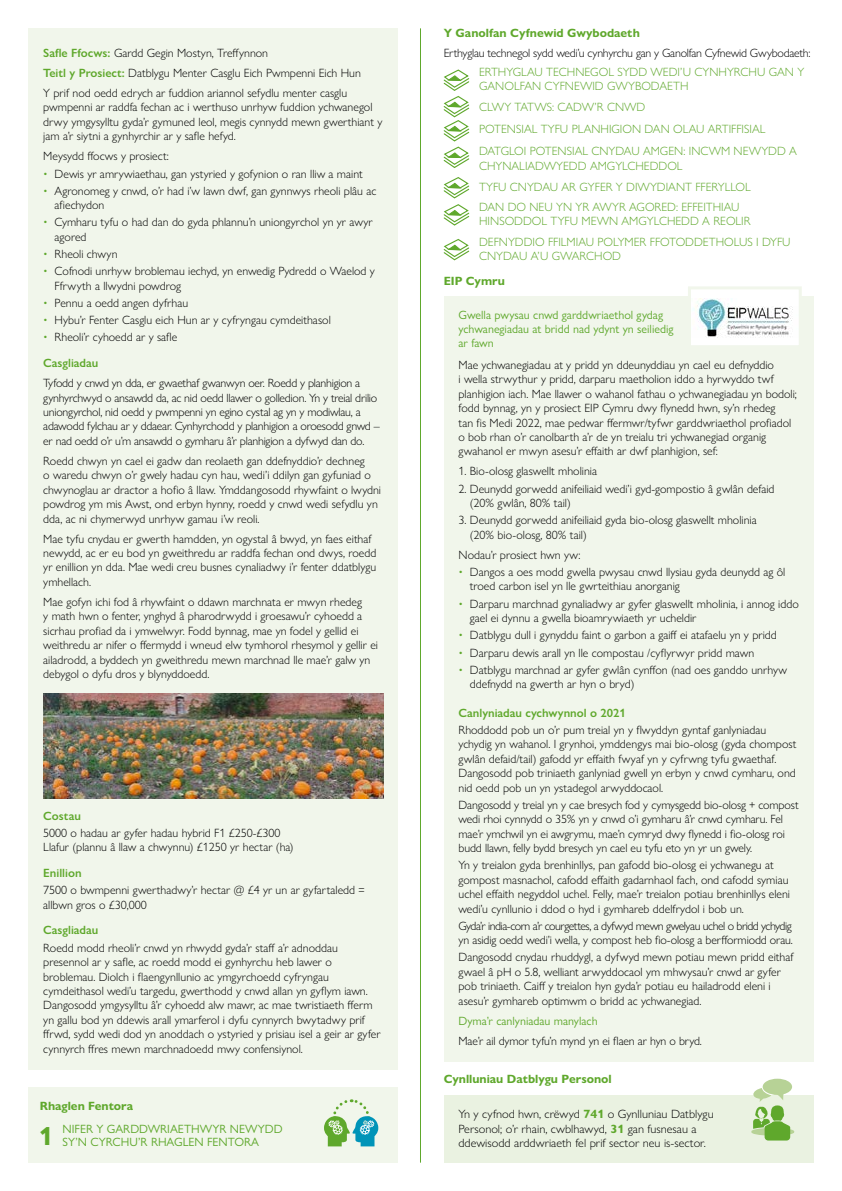
<style>
.page{position:relative;width:842px;height:1191px;background:#fff}
.page>*{position:absolute;margin:0;border:0;box-sizing:border-box;transform-origin:0 0}
.t1{font:300 12px/14.4px "Gill Sans Nova";color:#000}
.t2{font:300 12px/14.4px "Gill Sans Nova";letter-spacing:-.02em;color:#000}
.t3{font:300 12px/14.4px "Gill Sans Nova";color:#5fa82c}
.t4{font:12px/14.4px "Gill Sans Nova";color:#5fa82c}
.t5{font:300 12px/14.4px "Gill Sans Nova";letter-spacing:-.025em;color:#000}
.t6{font:700 12px "Gill Sans Nova";color:#5fa82c}
.t7{font:600 12px "Gill Sans Nova";color:#5fa82c}
.s1{font-weight:600;color:#5fa82c}
.s2{color:#5fa82c}
.s3{font-weight:700;font-size:26px}
.s4{font-weight:700;color:#5fa82c}
</style>
<div class="page">
<hr style="left:420px;top:28px;width:1px;height:1134px;background:#5fa82c">
<div style="left:444px;top:296px;width:370px;height:765px;background:#f1f6eb"></div>
<svg style="left:688px;top:286px;width:114px;height:59px"></svg>
<div style="left:28px;top:28px;width:370px;height:1042px;background:#f1f6eb"></div>
<img style="left:43px;top:693px;width:340px;height:106px">
<svg style="left:443px;top:69px;width:27px;height:99px"></svg>
<svg style="left:443px;top:177px;width:27px;height:49px"></svg>
<svg style="left:443px;top:239px;width:27px;height:22px"></svg>
<div style="left:28px;top:1087px;width:370px;height:75px;background:#f1f6eb"></div>
<svg style="left:324px;top:1099px;width:54px;height:47px"></svg>
<div style="left:444px;top:1094px;width:370px;height:68px;background:#eaf2e1"></div>
<svg style="left:750px;top:1078px;width:45px;height:63px"></svg>
<p class="t1" style="left:43px;top:43px;width:319px;line-height:20.1px"><span class="s1">Safle Ffocws:</span> Gardd Gegin Mostyn, Treffynnon<br><span class="s1">Teitl y Prosiect:</span> Datblygu Menter Casglu Eich Pwmpenni Eich Hun<br>Y prif nod oedd edrych ar fuddion ariannol sefydlu menter casglu</p>
<p class="t1" style="left:43px;top:100px;width:341px">pwmpenni ar raddfa fechan ac i werthuso unrhyw fuddion ychwanegol drwy ymgysylltu gyda’r gymuned leol, megis cynnydd mewn gwerthiant y jam a’r siytni a gynhyrchir ar y safle hefyd.</p>
<p class="t1" style="left:43px;top:149px;width:127px">Meysydd ffocws y prosiect:</p>
<p class="t1" style="left:43px;top:166px;width:321px"><span class="s2">•</span> Dewis yr amrywiaethau, gan ystyried y gofynion o ran lliw a maint</p>
<p class="t1" style="left:55px;top:183px;width:323px;text-indent:-11px"><span class="s2">•</span> Agronomeg y cnwd, o’r had i’w lawn dwf, gan gynnwys rheoli plâu ac afiechydon</p>
<p class="t1" style="left:55px;top:215px;width:320px;text-indent:-11px"><span class="s2">•</span> Cymharu tyfu o had dan do gyda phlannu’n uniongyrchol yn yr awyr agored</p>
<p class="t1" style="left:43px;top:247px;width:76px"><span class="s2">•</span> Rheoli chwyn</p>
<p class="t1" style="left:55px;top:264px;width:322px;text-indent:-11px"><span class="s2">•</span> Cofnodi unrhyw broblemau iechyd, yn enwedig Pydredd o Waelod y<br>Ffrwyth a llwydni powdrog</p>
<p class="t1" style="left:43px;top:295px;width:146px"><span class="s2">•</span> Pennu a oedd angen dyfrhau</p>
<p class="t1" style="left:43px;top:313px;width:289px"><span class="s2">•</span> Hybu’r Fenter Casglu eich Hun ar y cyfryngau cymdeithasol</p>
<p class="t1" style="left:43px;top:324px;width:136px;line-height:25.7px"><span class="s2">•</span> Rheoli’r cyhoedd ar y safle<br><span class="s1">Casgliadau</span></p>
<p class="t2" style="left:43px;top:376px;width:338px">Tyfodd y cnwd yn dda, er gwaethaf gwanwyn oer. Roedd y planhigion a gynhyrchwyd o ansawdd da, ac nid oedd llawer o golledion. Yn y treial drilio uniongyrchol, nid oedd y pwmpenni yn egino cystal ag yn y modiwlau, a adawodd fylchau ar y ddaear. Cynhyrchodd y planhigion a oroesodd gnwd – er nad oedd o’r u’m ansawdd o gymharu â’r planhigion a dyfwyd dan do.</p>
<p class="t1" style="left:43px;top:453px;width:339px">Roedd chwyn yn cael ei gadw dan reolaeth gan ddefnyddio’r dechneg<br>o waredu chwyn o’r gwely hadau cyn hau, wedi’i ddilyn gan gyfuniad o chwynoglau ar dractor a hofio â llaw. Ymddangosodd rhywfaint o lwydni powdrog ym mis Awst, ond erbyn hynny, roedd y cnwd wedi sefydlu yn dda, ac ni chymerwyd unrhyw gamau i’w reoli.</p>
<p class="t1" style="left:43px;top:531px;width:334px">Mae tyfu cnydau er gwerth hamdden, yn ogystal â bwyd, yn faes eithaf newydd, ac er eu bod yn gweithredu ar raddfa fechan ond dwys, roedd yr enillion yn dda. Mae wedi creu busnes cynaliadwy i’r fenter ddatblygu ymhellach.</p>
<p class="t1" style="left:43px;top:594px;width:336px">Mae gofyn ichi fod â rhywfaint o ddawn marchnata er mwyn rhedeg<br>y math hwn o fenter, ynghyd â pharodrwydd i groesawu’r cyhoedd a sicrhau profiad da i ymwelwyr. Fodd bynnag, mae yn fodel y gellid ei weithredu ar nifer o ffermydd i wneud elw tymhorol rhesymol y gellir ei ailadrodd, a byddech yn gweithredu mewn marchnad lle mae’r galw yn debygol o dyfu dros y blynyddoedd.</p>
<p class="t7" style="left:43px;top:808px;width:39px">Costau</p>
<p class="t1" style="left:43px;top:825px;width:252px">5000 o hadau ar gyfer hadau hybrid F1 £250-£300<br>Llafur (plannu â llaw a chwynnu) £1250 yr hectar (ha)</p>
<p class="t7" style="left:43px;top:865px;width:40px">Enillion</p>
<p class="t1" style="left:43px;top:883px;width:323px">7500 o bwmpenni gwerthadwy’r hectar @ £4 yr un ar gyfartaledd = allbwn gros o £30,000</p>
<p class="t7" style="left:43px;top:923px;width:57px">Casgliadau</p>
<p class="t1" style="left:43px;top:940px;width:339px">Roedd modd rheoli’r cnwd yn rhwydd gyda’r staff a’r adnoddau presennol ar y safle, ac roedd modd ei gynhyrchu heb lawer o broblemau. Diolch i flaengynllunio ac ymgyrchoedd cyfryngau cymdeithasol wedi’u targedu, gwerthodd y cnwd allan yn gyflym iawn.<br>Dangosodd ymgysylltu â’r cyhoedd alw mawr, ac mae twristiaeth fferm yn gallu bod yn ddewis arall ymarferol i dyfu cynnyrch bwytadwy prif ffrwd, sydd wedi dod yn anoddach o ystyried y prisiau isel a geir ar gyfer cynnyrch ffres mewn marchnadoedd mwy confensiynol.</p>
<p class="t6" style="left:40px;top:1098px;width:95px">Rhaglen Fentora</p>
<p class="t4" style="left:39px;top:1122px;width:245px;line-height:13px;text-indent:24px">NIFER Y GARDDWRIAETHWYR NEWYDD<br><span class="s3">1</span> SY’N CYRCHU’R RHAGLEN FENTORA</p>
<p class="t6" style="left:444px;top:26px;width:198px">Y Ganolfan Cyfnewid Gwybodaeth</p>
<p class="t3" style="left:479px;top:65px;width:327px">ERTHYGLAU TECHNEGOL SYDD WEDI’U CYNHYRCHU GAN Y<br>GANOLFAN CYFNEWID GWYBODAETH</p>
<p class="t3" style="left:479px;top:96px;width:319px;line-height:22.2px">CLWY TATWS: CADW’R CNWD<br>POTENSIAL TYFU PLANHIGION DAN OLAU ARTIFFISIAL<br>DATGLOI POTENSIAL CNYDAU AMGEN: INCWM NEWYDD A</p>
<p class="t3" style="left:479px;top:155px;width:273px;line-height:21.5px">CHYNALIADWYEDD AMGYLCHEDDOL<br>TYFU CNYDAU AR GYFER Y DIWYDIANT FFERYLLOL</p>
<p class="t3" style="left:479px;top:199px;width:273px">DAN DO NEU YN YR AWYR AGORED: EFFEITHIAU<br>HINSODDOL TYFU MEWN AMGYLCHEDD A REOLIR</p>
<p class="t3" style="left:479px;top:234px;width:313px">DEFNYDDIO FFILMIAU POLYMER FFOTODDETHOLUS I DYFU<br>CNYDAU A’U GWARCHOD</p>
<p class="t2" style="left:444px;top:46px;width:368px">Erthyglau technegol sydd wedi’u cynhyrchu gan y Ganolfan Cyfnewid Gwybodaeth:</p>
<p class="t6" style="left:444px;top:274px;width:63px">EIP Cymru</p>
<p class="t4" style="left:459px;top:307px;width:216px">Gwella pwysau cnwd garddwriaethol gydag ychwanegiadau at bridd nad ydynt yn seiliedig ar fawn</p>
<p class="t1" style="left:459px;top:357px;width:340px">Mae ychwanegiadau at y pridd yn ddeunyddiau yn cael eu defnyddio<br>i wella strwythur y pridd, darparu maetholion iddo a hyrwyddo twf planhigion iach. Mae llawer o wahanol fathau o ychwanegiadau yn bodoli; fodd bynnag, yn y prosiect EIP Cymru dwy flynedd hwn, sy’n rhedeg<br>tan fis Medi 2022, mae pedwar ffermwr/tyfwr garddwriaethol profiadol o bob rhan o’r canolbarth a’r de yn treialu tri ychwanegiad organig gwahanol er mwyn asesu’r effaith ar dwf planhigion, sef:</p>
<p class="t1" style="left:459px;top:464px;width:140px">1. Bio-olosg glaswellt mholinia</p>
<p class="t1" style="left:470px;top:481px;width:306px;text-indent:-11px">2. Deunydd gorwedd anifeiliaid wedi’i gyd-gompostio â gwlân defaid (20% gwlân, 80% tail)</p>
<p class="t1" style="left:470px;top:513px;width:288px;text-indent:-11px">3. Deunydd gorwedd anifeiliaid gyda bio-olosg glaswellt mholinia (20% bio-olosg, 80% tail)</p>
<p class="t1" style="left:459px;top:547px;width:123px">Nodau’r prosiect hwn yw:</p>
<p class="t1" style="left:470px;top:564px;width:317px;text-indent:-11px"><span class="s2">•</span> Dangos a oes modd gwella pwysau cnwd llysiau gyda deunydd ag ôl troed carbon isel yn lle gwrteithiau anorganig</p>
<p class="t1" style="left:470px;top:596px;width:330px;text-indent:-11px"><span class="s2">•</span> Darparu marchnad gynaliadwy ar gyfer glaswellt mholinia, i annog iddo gael ei dynnu a gwella bioamrywiaeth yr ucheldir</p>
<p class="t1" style="left:459px;top:628px;width:320px"><span class="s2">•</span> Datblygu dull i gynyddu faint o garbon a gaiff ei atafaelu yn y pridd</p>
<p class="t1" style="left:459px;top:645px;width:297px"><span class="s2">•</span> Darparu dewis arall yn lle compostau /cyflyrwyr pridd mawn</p>
<p class="t1" style="left:470px;top:662px;width:319px;text-indent:-11px"><span class="s2">•</span> Datblygu marchnad ar gyfer gwlân cynffon (nad oes ganddo unrhyw ddefnydd na gwerth ar hyn o bryd)</p>
<p class="t7" style="left:459px;top:705px;width:169px">Canlyniadau cychwynnol o 2021</p>
<p class="t1" style="left:459px;top:722px;width:339px">Rhoddodd pob un o’r pum treial yn y flwyddyn gyntaf ganlyniadau ychydig yn wahanol. I grynhoi, ymddengys mai bio-olosg (gyda chompost gwlân defaid/tail) gafodd yr effaith fwyaf yn y cyfrwng tyfu gwaethaf.<br>Dangosodd pob triniaeth ganlyniad gwell yn erbyn y cnwd cymharu, ond nid oedd pob un yn ystadegol arwyddocaol.</p>
<p class="t1" style="left:459px;top:797px;width:342px">Dangosodd y treial yn y cae bresych fod y cymysgedd bio-olosg + compost wedi rhoi cynnydd o 35% yn y cnwd o’i gymharu â’r cnwd cymharu. Fel mae’r ymchwil yn ei awgrymu, mae’n cymryd dwy flynedd i fio-olosg roi budd llawn, felly bydd bresych yn cael eu tyfu eto yn yr un gwely.</p>
<p class="t1" style="left:459px;top:858px;width:333px">Yn y treialon gyda brenhinllys, pan gafodd bio-olosg ei ychwanegu at gompost masnachol, cafodd effaith gadarnhaol fach, ond cafodd symiau uchel effaith negyddol uchel. Felly, mae’r treialon potiau brenhinllys eleni wedi’u cynllunio i ddod o hyd i gymhareb ddelfrydol i bob un.</p>
<p class="t5" style="left:459px;top:918px;width:336px">Gyda’r india-corn a’r courgettes, a dyfwyd mewn gwelyau uchel o bridd ychydig yn asidig oedd wedi’i wella, y compost heb fio-olosg a berfformiodd orau.</p>
<p class="t1" style="left:459px;top:950px;width:336px">Dangosodd cnydau rhuddygl, a dyfwyd mewn potiau mewn pridd eithaf gwael â pH o 5.8, welliant arwyddocaol ym mhwysau’r cnwd ar gyfer pob triniaeth. Caiff y treialon hyn gyda’r potiau eu hailadrodd eleni i asesu’r gymhareb optimwm o bridd ac ychwanegiad.</p>
<p class="t4" style="left:459px;top:1013px;width:141px">Dyma’r canlyniadau manylach</p>
<p class="t1" style="left:459px;top:1033px;width:245px">Mae’r ail dymor tyfu’n mynd yn ei flaen ar hyn o bryd.</p>
<p class="t6" style="left:444px;top:1071px;width:170px">Cynlluniau Datblygu Personol</p>
<p class="t1" style="left:458px;top:1107px;width:257px">Yn y cyfnod hwn, crëwyd <span class="s4">741</span> o Gynlluniau Datblygu<br>Personol; o’r rhain, cwblhawyd, <span class="s4">31</span> gan fusnesau a ddewisodd arddwriaeth fel prif sector neu is-sector.</p>
</div>
